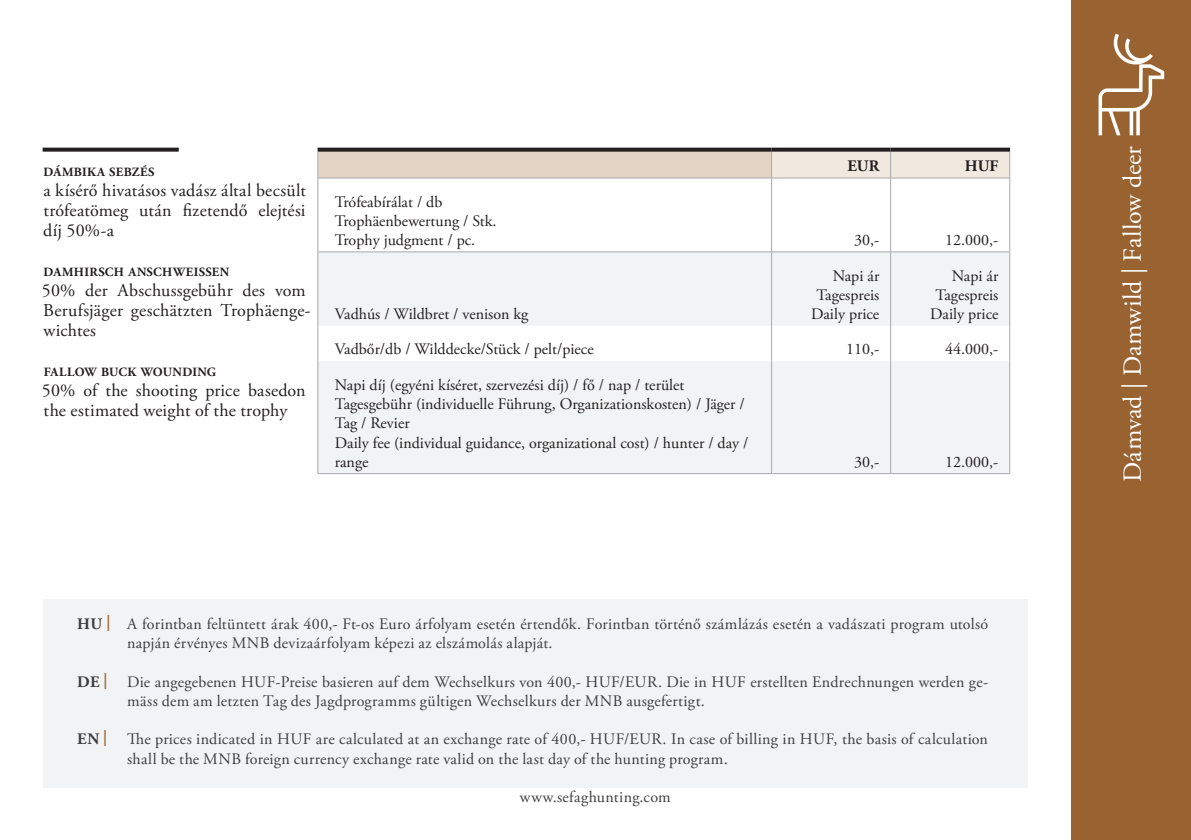
<style>
.page{position:relative;width:1191px;height:840px;background:#fff}
.page>*{position:absolute;margin:0;border:0;box-sizing:border-box;transform-origin:0 0}
.t1{font:26px "Adobe Garamond Pro";color:#fff}
.t2{font:18px/20px "Adobe Garamond Pro";letter-spacing:.01em;color:#231f20}
.t3{font:16px/19.2px "Adobe Garamond Pro";letter-spacing:.015em;color:#3e3e3f}
.t4{font:16px/19.2px "Adobe Garamond Pro";color:#231f20}
.t5{font:700 16px "Adobe Garamond Pro";color:#3e3e3f}
.t6{font:700 16px "Adobe Garamond Pro";color:#231f20}
.t7{font:700 12.6px "Adobe Garamond Pro";letter-spacing:.025em;color:#231f20}
.t8{font:700 12.6px "Adobe Garamond Pro";letter-spacing:.005em;color:#231f20}
.s1{color:#a06e40}
</style>
<div class="page">
<div style="left:43px;top:598px;width:984px;height:189px;background:#f2f3f4"></div>
<div style="left:1071px;top:0;width:120px;height:839px;background:#986331"></div>
<div style="left:318px;top:149px;width:453px;height:29px;background:#e4d4c3"></div>
<svg style="left:318px;top:252px;width:691px;height:221px;fill:#f2f3f4"></svg>
<svg style="left:317px;top:151px;width:1px;height:26px"></svg>
<hr style="left:317px;top:177px;width:454px;height:1px;background:#a8a9ad">
<hr style="left:317px;top:178px;width:1px;height:73px;background:#a8a9ad">
<hr style="left:771px;top:178px;width:1px;height:73px;background:#a8a9ad">
<hr style="left:890px;top:178px;width:1px;height:73px;background:#a8a9ad">
<hr style="left:317px;top:251px;width:454px;height:1px;background:#a8a9ad">
<hr style="left:317px;top:252px;width:1px;height:73px;background:#a8a9ad">
<hr style="left:771px;top:251px;width:119px;height:1px;background:#a8a9ad">
<hr style="left:771px;top:252px;width:1px;height:73px;background:#a8a9ad">
<hr style="left:771px;top:325px;width:1px;height:36px;background:#a8a9ad">
<hr style="left:317px;top:361px;width:1px;height:112px;background:#a8a9ad">
<hr style="left:771px;top:361px;width:1px;height:112px;background:#a8a9ad">
<hr style="left:317px;top:473px;width:454px;height:1px;background:#a8a9ad">
<hr style="left:771px;top:473px;width:119px;height:1px;background:#a8a9ad">
<hr style="left:890px;top:252px;width:1px;height:73px;background:#a8a9ad">
<hr style="left:890px;top:325px;width:1px;height:36px;background:#a8a9ad">
<hr style="left:890px;top:361px;width:1px;height:112px;background:#a8a9ad">
<hr style="left:890px;top:473px;width:120px;height:1px;background:#a8a9ad">
<hr style="left:317px;top:325px;width:1px;height:36px;background:#a8a9ad">
<svg style="left:317px;top:147px;width:454px;height:4px;background:#464243"></svg>
<svg style="left:771px;top:151px;width:239px;height:27px;background:#eae1da"></svg>
<hr style="left:1009px;top:252px;width:1px;height:73px;background:#a8a9ad">
<hr style="left:1009px;top:325px;width:1px;height:36px;background:#a8a9ad">
<hr style="left:1009px;top:361px;width:1px;height:112px;background:#a8a9ad">
<svg style="left:771px;top:147px;width:119px;height:4px"></svg>
<svg style="left:890px;top:147px;width:120px;height:4px"></svg>
<hr style="left:1009px;top:178px;width:1px;height:73px;background:#a8a9ad">
<hr style="left:890px;top:177px;width:120px;height:1px;background:#a8a9ad">
<hr style="left:890px;top:251px;width:120px;height:1px;background:#a8a9ad">
<svg style="left:43px;top:147px;width:136px;height:4px"></svg>
<svg style="left:1098px;top:34px;width:66px;height:101px"></svg>
<p class="t7" style="left:44px;top:165px;width:112px">DÁMBIKA SEBZÉS</p>
<p class="t2" style="left:43px;top:181px;width:264px;text-align:justify">a kísérő hivatásos vadász által becsült trófeatömeg után fizetendő elejtési díj 50%-a</p>
<p class="t7" style="left:44px;top:265px;width:187px">DAMHIRSCH ANSCHWEISSEN</p>
<p class="t2" style="left:42px;top:281px;width:270px">50% der Abschussgebühr des vom<br>Berufsjäger geschätzten Trophäenge&shy;wichtes</p>
<p class="t8" style="left:44px;top:365px;width:174px">FALLOW BUCK WOUNDING</p>
<p class="t2" style="left:42px;top:381px;width:265px">50% of the shooting price basedon the estimated weight of the trophy</p>
<p class="t6" style="left:847px;top:157px;width:33px">EUR</p>
<p class="t6" style="left:965px;top:157px;width:35px">HUF</p>
<p class="t4" style="left:335px;top:192px;width:109px">Trófeabírálat / db</p>
<p class="t4" style="left:335px;top:212px;width:163px">Trophäenbewertung / Stk.</p>
<p class="t4" style="left:335px;top:231px;width:142px">Trophy judgment / pc.</p>
<p class="t4" style="left:854px;top:231px;width:27px">30,-</p>
<p class="t4" style="left:945px;top:231px;width:55px">12.000,-</p>
<p class="t4" style="left:335px;top:305px;width:195px">Vadhús / Wildbret / venison kg</p>
<p class="t4" style="left:832px;top:266px;width:48px">Napi ár</p>
<p class="t4" style="left:816px;top:285px;width:64px">Tagespreis</p>
<p class="t4" style="left:811px;top:305px;width:70px">Daily price</p>
<p class="t4" style="left:952px;top:266px;width:48px">Napi ár</p>
<p class="t4" style="left:935px;top:285px;width:64px">Tagespreis</p>
<p class="t4" style="left:930px;top:305px;width:70px">Daily price</p>
<p class="t4" style="left:335px;top:340px;width:260px">Vadbőr/db / Wilddecke/Stück / pelt/piece</p>
<p class="t4" style="left:846px;top:340px;width:35px">110,-</p>
<p class="t4" style="left:945px;top:340px;width:55px">44.000,-</p>
<p class="t4" style="left:335px;top:375px;width:351px">Napi díj (egyéni kíséret, szervezési díj) / fő / nap / terület</p>
<p class="t4" style="left:335px;top:395px;width:411px">Tagesgebühr (individuelle Führung, Organizationskosten) / Jäger /<br>Tag / Revier</p>
<p class="t4" style="left:335px;top:433px;width:415px">Daily fee (individual guidance, organizational cost) / hunter / day / range</p>
<p class="t4" style="left:854px;top:452px;width:27px">30,-</p>
<p class="t4" style="left:945px;top:452px;width:55px">12.000,-</p>
<p class="t5" style="left:77px;top:614px;width:35px">HU <span class="s1">|</span></p>
<p class="t5" style="left:77px;top:672px;width:32px">DE <span class="s1">|</span></p>
<p class="t5" style="left:77px;top:729px;width:32px">EN<span class="s1">|</span></p>
<p class="t3" style="left:127px;top:614px;width:862px">A forintban feltüntett árak 400,- Ft-os Euro árfolyam esetén értendők. Forintban történő számlázás esetén a vadászati program utolsó napján érvényes MNB devizaárfolyam képezi az elszámolás alapját.</p>
<p class="t3" style="left:127px;top:672px;width:862px">Die angegebenen HUF-Preise basieren auf dem Wechselkurs von 400,- HUF/EUR. Die in HUF erstellten Endrechnungen werden ge&shy;mäss dem am letzten Tag des Jagdprogramms gültigen Wechselkurs der MNB ausgefertigt.</p>
<p class="t3" style="left:127px;top:729px;width:862px">The prices indicated in HUF are calculated at an exchange rate of 400,- HUF/EUR. In case of billing in HUF, the basis of calculation shall be the MNB foreign currency exchange rate valid on the last day of the hunting program.</p>
<p class="t3" style="left:520px;top:787px;width:152px">www.sefaghunting.com</p>
<p class="t1" style="left:1117px;top:481px;width:337px;rotate:-90deg">Dámvad | Damwild | Fallow deer</p>
</div>
